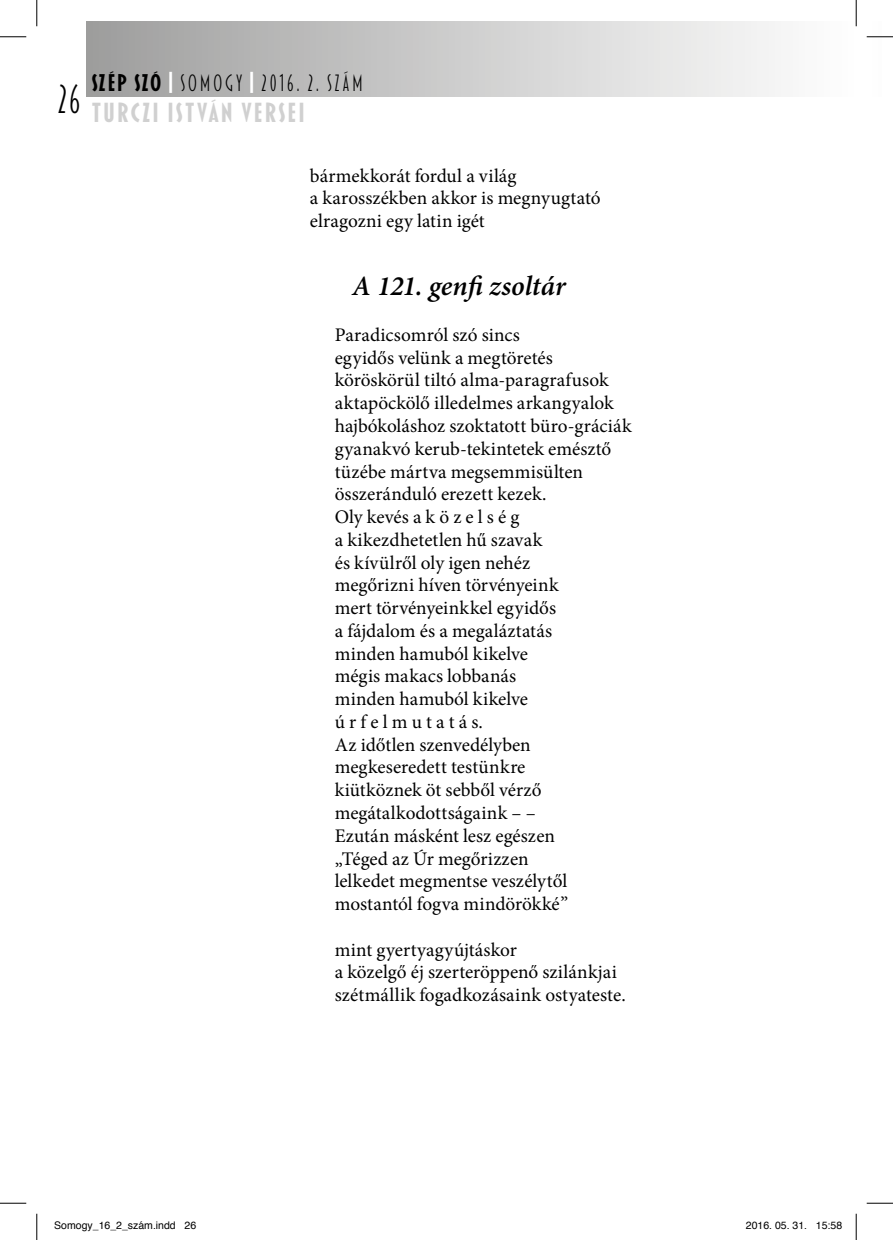
<style>
.page{position:relative;width:893px;height:1240px;background:#fff}
.page>*{position:absolute;margin:0;border:0;box-sizing:border-box;transform-origin:0 0}
.t1{font:300 42px "Blakely";color:#000}
.t2{font:700 28px "Blakely";letter-spacing:.05em;color:#d0d0d0}
.t3{font:italic 600 28px "Minion Pro";letter-spacing:-.005em;color:#000}
.t4{font:300 24.5px "Blakely";letter-spacing:.05em;color:#000}
.t5{font:19.25px/22.8px "Minion Pro";color:#000}
.t6{font:10.5px "Helvetica";color:#000}
.s1{font-weight:700}
.s2{font-weight:700;color:#fff}
</style>
<div class="page">
<div style="left:86px;top:22px;width:794px;height:74px;background:linear-gradient(to right,#9e9e9e,#fff)"></div>
<hr style="left:866px;top:36px;width:26px;height:2px;background:#fff">
<hr style="left:854px;top:0;width:2px;height:26px;background:#fff">
<svg style="left:0;top:36px;width:26px;height:1px"></svg>
<svg style="left:866px;top:36px;width:26px;height:1px"></svg>
<svg style="left:0;top:1202px;width:26px;height:1px"></svg>
<svg style="left:866px;top:1202px;width:26px;height:1px"></svg>
<svg style="left:36px;top:0;width:1px;height:26px"></svg>
<svg style="left:36px;top:1213px;width:1px;height:26px"></svg>
<svg style="left:855px;top:0;width:1px;height:26px"></svg>
<svg style="left:855px;top:1213px;width:1px;height:26px"></svg>
<h1 class="t1" style="left:57px;top:80px;width:26px">26</h1>
<p class="t4" style="left:91px;top:71px;width:273px"><span class="s1">SZÉP SZÓ</span> <span class="s2">|</span> SOMOGY <span class="s2">|</span> 2016. 2. SZÁM</p>
<h2 class="t2" style="left:91px;top:99px;width:215px">TURCZI ISTVÁN VERSEI</h2>
<p class="t5" style="left:310px;top:164px;width:292px">bármekkorát fordul a világ<br>a karosszékben akkor is megnyugtató elragozni egy latin igét</p>
<h2 class="t3" style="left:352px;top:267px;width:215px">A 121. genfi zsoltár</h2>
<p class="t5" style="left:334px;top:323px;width:298px">Paradicsomról szó sincs<br>egyidős velünk a megtöretés köröskörül tiltó alma-paragrafusok aktapöckölő illedelmes arkangyalok hajbókoláshoz szoktatott büro-gráciák gyanakvó kerub-tekintetek emésztő tüzébe mártva megsemmisülten összeránduló erezett kezek.<br>Oly kevés a k ö z e l s é g<br>a kikezdhetetlen hű szavak<br>és kívülről oly igen nehéz<br>megőrizni híven törvényeink<br>mert törvényeinkkel egyidős<br>a fájdalom és a megaláztatás<br>minden hamuból kikelve<br>mégis makacs lobbanás<br>minden hamuból kikelve<br>ú r f e l m u t a t á s.<br>Az időtlen szenvedélyben megkeseredett testünkre<br>kiütköznek öt sebből vérző megátalkodottságaink – –<br>Ezután másként lesz egészen<br>„Téged az Úr megőrizzen<br>lelkedet megmentse veszélytől mostantól fogva mindörökké”</p>
<p class="t5" style="left:334px;top:938px;width:292px">mint gyertyagyújtáskor<br>a közelgő éj szerteröppenő szilánkjai szétmállik fogadkozásaink ostyateste.</p>
<p class="t6" style="left:54px;top:1217px;width:143px">Somogy_16_2_szám.indd 26</p>
<p class="t6" style="left:745px;top:1217px;width:98px">2016. 05. 31. 15:58</p>
</div>
